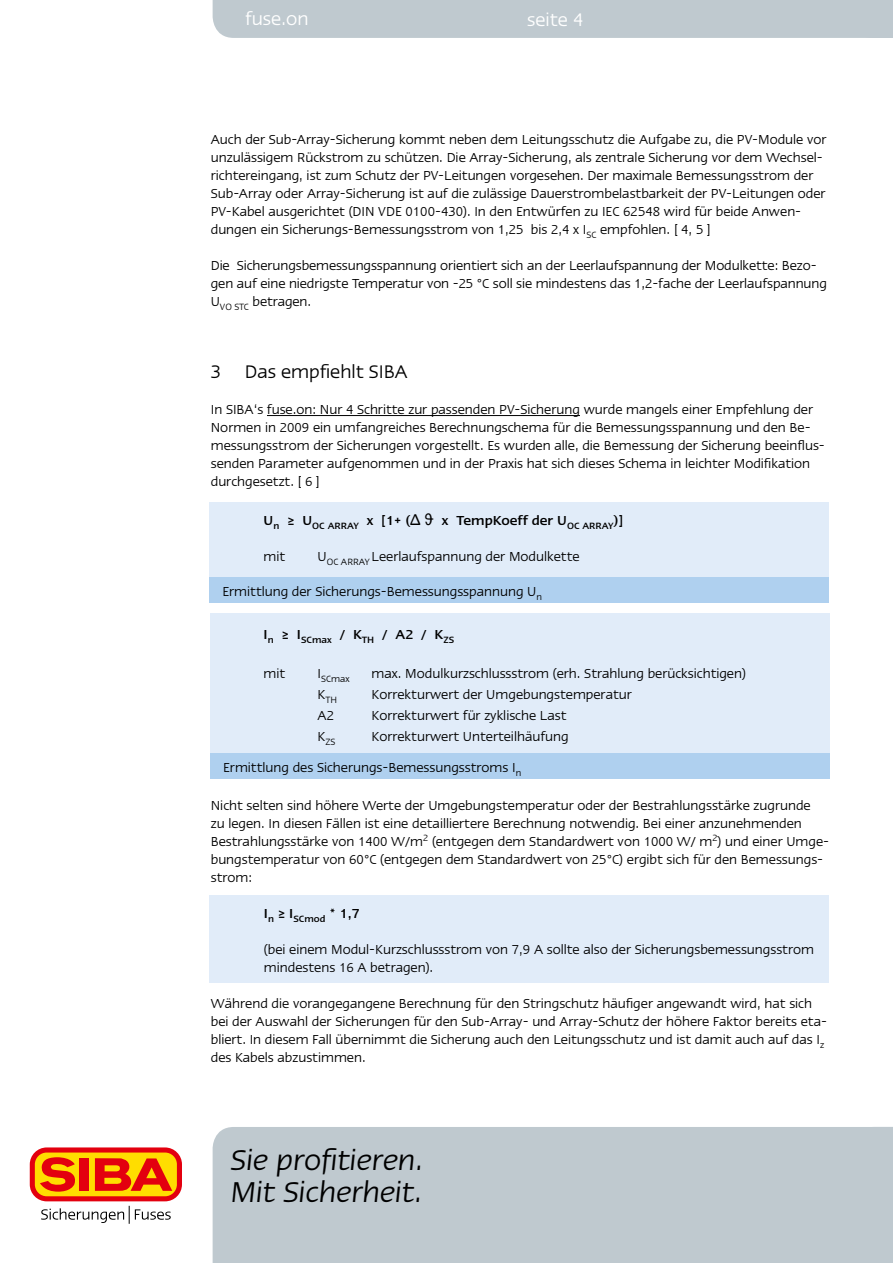
<style>
.page{position:relative;width:893px;height:1263px;background:#fff}
.page>*{position:absolute;margin:0;border:0;box-sizing:border-box;transform-origin:0 0}
.t1{font:italic 33px/31.5px "Linotype Ergo";color:#000}
.t2{font:21px "Linotype Ergo";color:#000}
.t3{font:21px "Linotype Ergo";color:#fff}
.t4{font:15px/18px "Linotype Ergo";color:#000}
.t5{font:500 15px "Linotype Ergo";color:#000}
.t6{font:10.5px "Linotype Ergo";color:#000}
.s1{font-family:"Lucida Grande";font-weight:400}
</style>
<div class="page">
<div style="left:213px;top:1127px;width:640px;height:136px;background:#bfc9cf"></div>
<div style="left:853px;top:1127px;width:40px;height:136px;background:#bfc9cf"></div>
<div style="left:213px;top:0;width:680px;height:38px;background:#bfc9cf"></div>
<svg style="left:30px;top:1147px;width:152px;height:77px"></svg>
<div style="left:209px;top:895px;width:620px;height:88px;background:#e1ecf9"></div>
<hr style="left:267px;top:415px;width:313px;height:1px;background:#000">
<div style="left:209px;top:502px;width:620px;height:79px;background:#e1ecf9"></div>
<div style="left:210px;top:577px;width:619px;height:26px;background:#afd0ef"></div>
<div style="left:210px;top:613px;width:620px;height:145px;background:#e1ecf9"></div>
<div style="left:210px;top:753px;width:620px;height:26px;background:#afd0ef"></div>
<h2 class="t3" style="left:245px;top:7px;width:65px">fuse.on</h2>
<h2 class="t3" style="left:527px;top:8px;width:58px">seite 4</h2>
<p class="t4" style="left:211px;top:130px;width:617px">Auch der Sub-Array-Sicherung kommt neben dem Leitungsschutz die Aufgabe zu, die PV-Module vor unzulässigem Rückstrom zu schützen. Die Array-Sicherung, als zentrale Sicherung vor dem Wechsel&shy;richtereingang, ist zum Schutz der PV-Leitungen vorgesehen. Der maximale Bemessungsstrom der Sub-Array oder Array-Sicherung ist auf die zulässige Dauerstrombelastbarkeit der PV-Leitungen oder PV-Kabel ausgerichtet (DIN VDE 0100-430). In den Entwürfen zu IEC 62548 wird für beide Anwen&shy;dungen ein Sicherungs-Bemessungsstrom von 1,25 bis 2,4 x I<sub>SC</sub> empfohlen. [ 4, 5 ]</p>
<p class="t4" style="left:211px;top:256px;width:618px">Die Sicherungsbemessungsspannung orientiert sich an der Leerlaufspannung der Modulkette: Bezo&shy;gen auf eine niedrigste Temperatur von -25 °C soll sie mindestens das 1,2-fache der Leerlaufspannung<br>U<sub>VO</sub> <sub>STC</sub> betragen.</p>
<h2 class="t2" style="left:211px;top:360px;width:198px">3 Das empfiehlt SIBA</h2>
<p class="t4" style="left:211px;top:400px;width:616px">In SIBA‘s fuse.on: Nur 4 Schritte zur passenden PV-Sicherung wurde mangels einer Empfehlung der Normen in 2009 ein umfangreiches Berechnungschema für die Bemessungsspannung und den Be&shy;messungsstrom der Sicherungen vorgestellt. Es wurden alle, die Bemessung der Sicherung beeinflus&shy;senden Parameter aufgenommen und in der Praxis hat sich dieses Schema in leichter Modifikation durchgesetzt. [ 6 ]</p>
<p class="t5" style="left:264px;top:513px;width:361px">U<sub>n</sub> ≥ U<sub>OC</sub> <sub>ARRAY</sub> x [1+ (<span class="s1">Δ ϑ</span> x TempKoeff der U<sub>OC</sub> <sub>ARRAY</sub>)]</p>
<p class="t4" style="left:264px;top:547px;width:23px">mit</p>
<p class="t4" style="left:318px;top:547px;width:263px">U<sub>OC</sub> <sub>ARRAY</sub> Leerlaufspannung der Modulkette</p>
<p class="t4" style="left:222px;top:582px;width:321px">Ermittlung der Sicherungs-Bemessungsspannung U<sub>n</sub></p>
<p class="t5" style="left:264px;top:626px;width:192px">I<sub>n</sub> ≥ I<sub>SCmax</sub> / K<sub>TH</sub> / A2 / K<sub>ZS</sub></p>
<p class="t4" style="left:264px;top:664px;width:23px">mit</p>
<p class="t6" style="left:318px;top:673px;width:33px"><sup>I</sup>SCmax</p>
<p class="t4" style="left:372px;top:664px;width:376px">max. Modulkurzschlussstrom (erh. Strahlung berücksichtigen)</p>
<p class="t6" style="left:318px;top:694px;width:21px"><sup>K</sup>TH</p>
<p class="t4" style="left:372px;top:685px;width:262px">Korrekturwert der Umgebungstemperatur</p>
<p class="t4" style="left:318px;top:706px;width:18px">A2</p>
<p class="t4" style="left:372px;top:706px;width:196px">Korrekturwert für zyklische Last</p>
<p class="t6" style="left:318px;top:736px;width:19px"><sup>K</sup>ZS</p>
<p class="t4" style="left:372px;top:727px;width:198px">Korrekturwert Unterteilhäufung</p>
<p class="t4" style="left:223px;top:758px;width:300px">Ermittlung des Sicherungs-Bemessungsstroms I<sub>n</sub></p>
<p class="t4" style="left:211px;top:796px;width:620px">Nicht selten sind höhere Werte der Umgebungstemperatur oder der Bestrahlungsstärke zugrunde<br>zu legen. In diesen Fällen ist eine detailliertere Berechnung notwendig. Bei einer anzunehmenden Bestrahlungsstärke von 1400 W/m<sup>2</sup> (entgegen dem Standardwert von 1000 W/ m<sup>2</sup>) und einer Umge&shy;bungstemperatur von 60°C (entgegen dem Standardwert von 25°C) ergibt sich für den Bemessungs&shy;strom:</p>
<p class="t5" style="left:264px;top:905px;width:97px">I<sub>n</sub> ≥ I<sub>SCmod</sub> * 1,7</p>
<p class="t4" style="left:264px;top:940px;width:551px">(bei einem Modul-Kurzschlussstrom von 7,9 A sollte also der Sicherungsbemessungsstrom mindestens 16 A betragen).</p>
<p class="t4" style="left:211px;top:994px;width:618px">Während die vorangegangene Berechnung für den Stringschutz häufiger angewandt wird, hat sich bei der Auswahl der Sicherungen für den Sub-Array- und Array-Schutz der höhere Faktor bereits eta&shy;bliert. In diesem Fall übernimmt die Sicherung auch den Leitungsschutz und ist damit auch auf das I<sub>z </sub>des Kabels abzustimmen.</p>
<h1 class="t1" style="left:231px;top:1144px;width:194px">Sie profitieren.<br>Mit Sicherheit.</h1>
</div>
